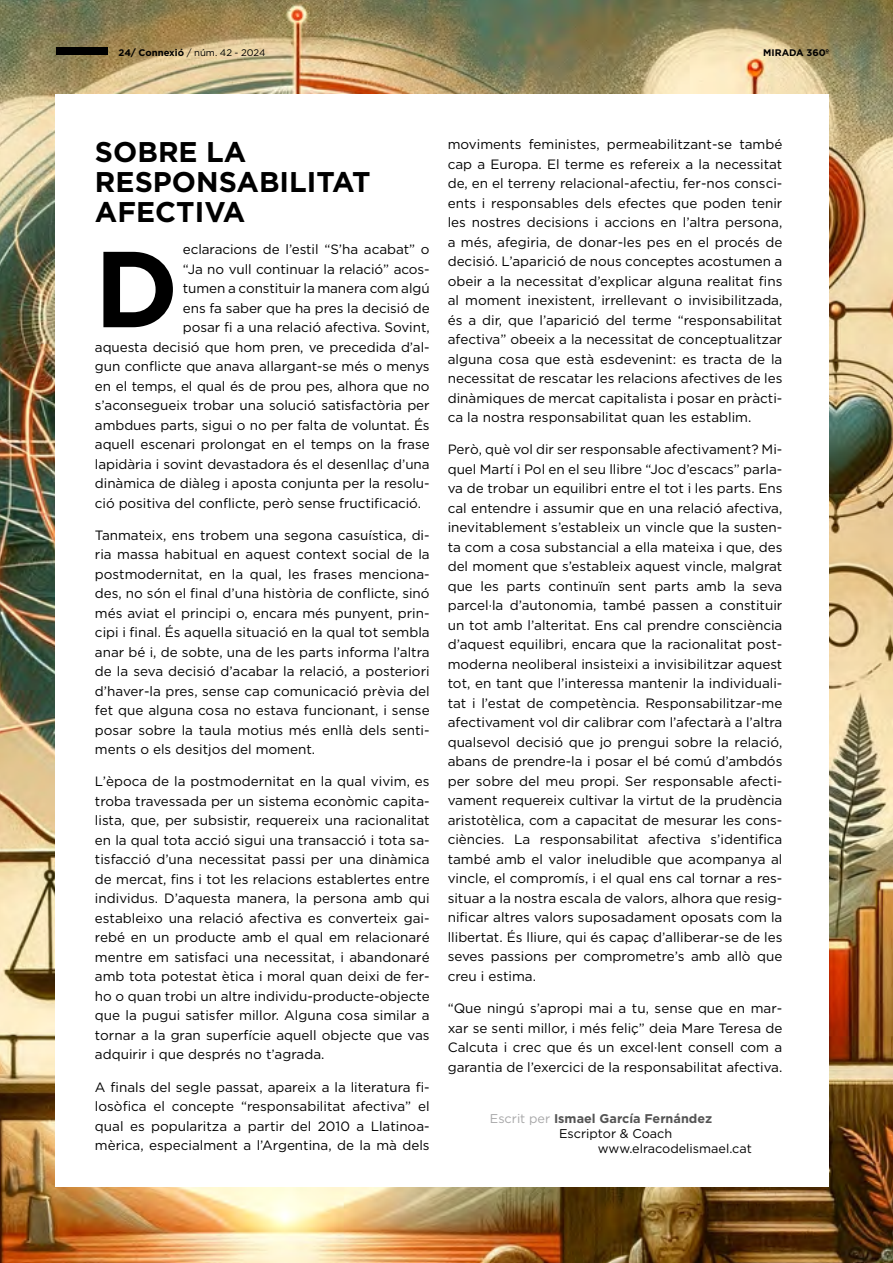
<style>
.page{position:relative;width:893px;height:1263px;background:#fff}
.page>*{position:absolute;margin:0;border:0;box-sizing:border-box;transform-origin:0 0}
.t1{font:700 107.7px "Gotham";color:#000}
.t2{font:700 28.5px/30px "Gotham";color:#000}
.t3{font:13.5px/19.5px "Gotham";letter-spacing:-.005em;color:#000;text-align:justify}
.t4{font:700 12.6px/15.1px "Gotham";color:#545454}
.t5{font:12.6px "Gotham";color:#000}
.t6{font:9.6px "Gotham";color:#000}
.t7{font:700 9.6px "Gotham";color:#000}
.s1{font-weight:700}
.s2{font-weight:400;color:#a7a7a8}
.s3{font-weight:400;color:#000}
</style>
<div class="page">
<img style="left:0;top:0;width:893px;height:1263px">
<div style="left:55px;top:94px;width:774px;height:1092px;background:#fff"></div>
<div style="left:57px;top:48px;width:51px;height:7px;background:#000"></div>
<p class="t6" style="left:119px;top:47px;width:148px"><span class="s1">24/ Connexió</span> / núm. 42 - 2024</p>
<p class="t7" style="left:763px;top:47px;width:68px">MIRADA 360º</p>
<h2 class="t2" style="left:95px;top:136px;width:277px">SOBRE LA<br>RESPONSABILITAT<br>AFECTIVA</h2>
<p class="t3" style="left:183px;top:239px;width:248px">eclaracions de l’estil “S’ha acabat” o</p>
<p class="t3" style="left:183px;top:259px;width:248px">“Ja no vull continuar la relació” acos-</p>
<p class="t3" style="left:183px;top:278px;width:248px">tumen a constituir la manera com algú</p>
<p class="t3" style="left:183px;top:298px;width:248px">ens fa saber que ha pres la decisió de</p>
<p class="t3" style="left:183px;top:317px;width:248px">posar fi a una relació afectiva. Sovint,</p>
<p class="t3" style="left:95px;top:337px;width:336px">aquesta decisió que hom pren, ve precedida d’al-</p>
<p class="t3" style="left:95px;top:356px;width:336px">gun conflicte que anava allargant-se més o menys</p>
<p class="t3" style="left:95px;top:376px;width:336px">en el temps, el qual és de prou pes, alhora que no</p>
<p class="t3" style="left:95px;top:395px;width:336px">s’aconsegueix trobar una solució satisfactòria per</p>
<p class="t3" style="left:95px;top:415px;width:336px">ambdues parts, sigui o no per falta de voluntat. És</p>
<p class="t3" style="left:95px;top:434px;width:336px">aquell escenari prolongat en el temps on la frase</p>
<p class="t3" style="left:95px;top:454px;width:336px">lapidària i sovint devastadora és el desenllaç d’una</p>
<p class="t3" style="left:95px;top:473px;width:336px">dinàmica de diàleg i aposta conjunta per la resolu-</p>
<p class="t3" style="left:95px;top:493px;width:328px">ció positiva del conflicte, però sense fructificació.</p>
<p class="t3" style="left:95px;top:525px;width:336px">Tanmateix, ens trobem una segona casuística, di&shy;ria massa habitual en aquest context social de la postmodernitat, en la qual, les frases menciona&shy;des, no són el final d’una història de conflicte, sinó més aviat el principi o, encara més punyent, prin&shy;cipi i final. És aquella situació en la qual tot sembla anar bé i, de sobte, una de les parts informa l’altra de la seva decisió d’acabar la relació, a posteriori d’haver-la pres, sense cap comunicació prèvia del fet que alguna cosa no estava funcionant, i sense posar sobre la taula motius més enllà dels senti&shy;ments o els desitjos del moment.</p>
<p class="t3" style="left:95px;top:772px;width:336px">L’època de la postmodernitat en la qual vivim, es troba travessada per un sistema econòmic capita&shy;lista, que, per subsistir, requereix una racionalitat en la qual tota acció sigui una transacció i tota sa&shy;tisfacció d’una necessitat passi per una dinàmica de mercat, fins i tot les relacions establertes entre individus. D’aquesta manera, la persona amb qui estableixo una relació afectiva es converteix gai&shy;rebé en un producte amb el qual em relacionaré mentre em satisfaci una necessitat, i abandonaré amb tota potestat ètica i moral quan deixi de fer&shy;ho o quan trobi un altre individu-producte-objecte que la pugui satisfer millor. Alguna cosa similar a tornar a la gran superfície aquell objecte que vas adquirir i que després no t’agrada.</p>
<p class="t3" style="left:95px;top:1077px;width:336px">A finals del segle passat, apareix a la literatura fi&shy;losòfica el concepte “responsabilitat afectiva” el qual es popularitza a partir del 2010 a Llatinoa&shy;mèrica, especialment a l’Argentina, de la mà dels</p>
<h1 class="t1" style="left:94px;top:227px;width:86px">D</h1>
<p class="t3" style="left:448px;top:134px;width:336px">moviments feministes, permeabilitzant-se també cap a Europa. El terme es refereix a la necessitat de, en el terreny relacional-afectiu, fer-nos consci&shy;ents i responsables dels efectes que poden tenir les nostres decisions i accions en l’altra persona, a més, afegiria, de donar-les pes en el procés de decisió. L’aparició de nous conceptes acostumen a obeir a la necessitat d’explicar alguna realitat fins al moment inexistent, irrellevant o invisibilitzada, és a dir, que l’aparició del terme “responsabilitat afectiva” obeeix a la necessitat de conceptualitzar alguna cosa que està esdevenint: es tracta de la necessitat de rescatar les relacions afectives de les dinàmiques de mercat capitalista i posar en pràcti&shy;ca la nostra responsabilitat quan les establim.</p>
<p class="t3" style="left:448px;top:440px;width:336px">Però, què vol dir ser responsable afectivament? Mi&shy;quel Martí i Pol en el seu llibre “Joc d’escacs” parla&shy;va de trobar un equilibri entre el tot i les parts. Ens cal entendre i assumir que en una relació afectiva, inevitablement s’estableix un vincle que la susten&shy;ta com a cosa substancial a ella mateixa i que, des del moment que s’estableix aquest vincle, malgrat que les parts continuïn sent parts amb la seva parcel·la d’autonomia, també passen a constituir un tot amb l’alteritat. Ens cal prendre consciència d’aquest equilibri, encara que la racionalitat post&shy;moderna neoliberal insisteixi a invisibilitzar aquest tot, en tant que l’interessa mantenir la individuali&shy;tat i l’estat de competència. Responsabilitzar-me afectivament vol dir calibrar com l’afectarà a l’altra qualsevol decisió que jo prengui sobre la relació, abans de prendre-la i posar el bé comú d’ambdós per sobre del meu propi. Ser responsable afecti&shy;vament requereix cultivar la virtut de la prudència aristotèlica, com a capacitat de mesurar les cons&shy;ciències. La responsabilitat afectiva s’identifica també amb el valor ineludible que acompanya al vincle, el compromís, i el qual ens cal tornar a res&shy;situar a la nostra escala de valors, alhora que resig&shy;nificar altres valors suposadament oposats com la llibertat. És lliure, qui és capaç d’alliberar-se de les seves passions per comprometre’s amb allò que creu i estima.</p>
<p class="t3" style="left:448px;top:998px;width:336px">“Que ningú s’apropi mai a tu, sense que en mar&shy;xar se senti millor, i més feliç” deia Mare Teresa de Calcuta i crec que és un excel·lent consell com a garantia de l’exercici de la responsabilitat afectiva.</p>
<p class="t4" style="left:559px;top:1110px;width:155px;text-indent:-69px"><span class="s2">Escrit per</span> Ismael García Fernández<br><span class="s3">Escriptor &amp; Coach</span></p>
<p class="t5" style="left:598px;top:1141px;width:156px">www.elracodelismael.cat</p>
</div>
